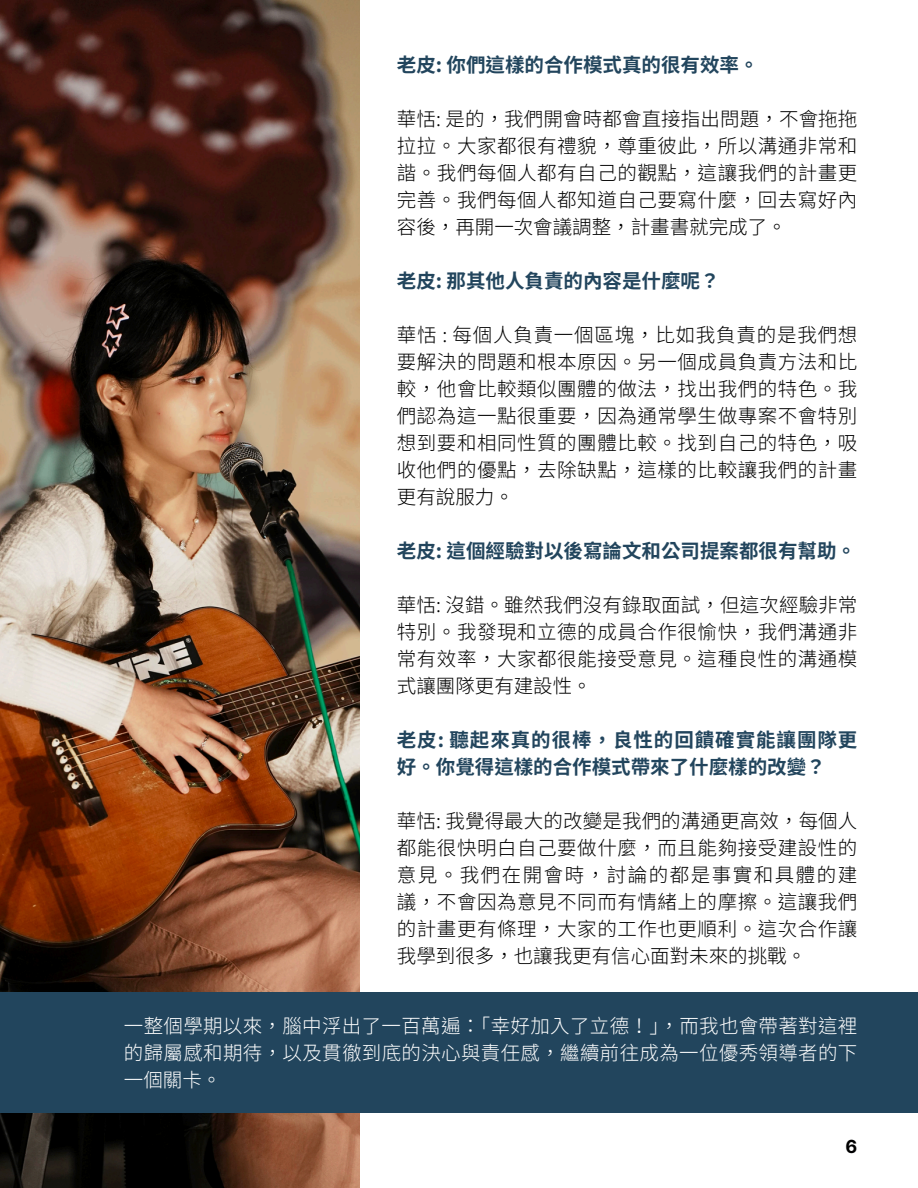
<style>
.page{position:relative;width:918px;height:1188px;background:#fff}
.page>*{position:absolute;margin:0;border:0;box-sizing:border-box;transform-origin:0 0}
.t1{font:300 19.5px/27px "Source Han Sans SC";letter-spacing:.03em;color:#000001}
.t2{font:700 19.5px/27px "Source Han Sans SC";color:#22455d}
.t3{font:300 19.5px/27px "Source Han Sans SC";letter-spacing:.015em;color:#fff;text-align:justify}
.t4{font:700 18px "Inter";color:#000001}
</style>
<div class="page">
<img style="left:0;top:0;width:359px;height:1188px">
<div style="left:0;top:992px;width:918px;height:121px;background:#22455d"></div>
<h1 class="t2" style="left:397px;top:50px;width:350px">老皮: 你們這樣的合作模式真的很有效率。</h1>
<p class="t1" style="left:397px;top:104px;width:462px">華恬: 是的， 我們開會時都會直接指出問題， 不會拖拖拉拉。 大家都很有禮貌， 尊重彼此， 所以溝通非常和諧。 我們每個人都有自己的觀點， 這讓我們的計畫更完善。 我們每個人都知道自己要寫什麼， 回去寫好內容後， 再開一次會議調整， 計畫書就完成了。</p>
<h1 class="t2" style="left:397px;top:266px;width:315px">老皮: 那其他人負責的內容是什麼呢？</h1>
<p class="t1" style="left:397px;top:320px;width:462px">華恬 : 每個人負責一個區塊， 比如我負責的是我們想要解決的問題和根本原因。 另一個成員負責方法和比較， 他會比較類似團體的做法， 找出我們的特色。 我們認為這一點很重要， 因為通常學生做專案不會特別想到要和相同性質的團體比較。 找到自己的特色， 吸收他們的優點， 去除缺點， 這樣的比較讓我們的計畫更有說服力。</p>
<h1 class="t2" style="left:397px;top:536px;width:447px">老皮: 這個經驗對以後寫論文和公司提案都很有幫助。</h1>
<p class="t1" style="left:397px;top:590px;width:462px;text-align:justify">華恬: 沒錯。 雖然我們沒有錄取面試， 但這次經驗非常特別。 我發現和立德的成員合作很愉快， 我們溝通非常有效率， 大家都很能接受意見。 這種良性的溝通模式讓團隊更有建設性。</p>
<h1 class="t2" style="left:397px;top:725px;width:462px">老皮: 聽起來真的很棒， 良性的回饋確實能讓團隊更好。 你覺得這樣的合作模式帶來了什麼樣的改變？</h1>
<p class="t1" style="left:397px;top:806px;width:462px;text-align:justify">華恬: 我覺得最大的改變是我們的溝通更高效， 每個人都能很快明白自己要做什麼， 而且能夠接受建設性的意見。 我們在開會時， 討論的都是事實和具體的建議， 不會因為意見不同而有情緒上的摩擦。 這讓我們的計畫更有條理， 大家的工作也更順利。 這次合作讓我學到很多， 也讓我更有信心面對未來的挑戰。</p>
<p class="t3" style="left:124px;top:1011px;width:735px">一整個學期以來， 腦中浮出了一百萬遍：「幸好加入了立德！ 」， 而我也會帶著對這裡的歸屬感和期待， 以及貫徹到底的決心與責任感， 繼續前往成為一位優秀領導者的下一個關卡。</p>
<p class="t4" style="left:846px;top:1135px;width:13px">6</p>
</div>
